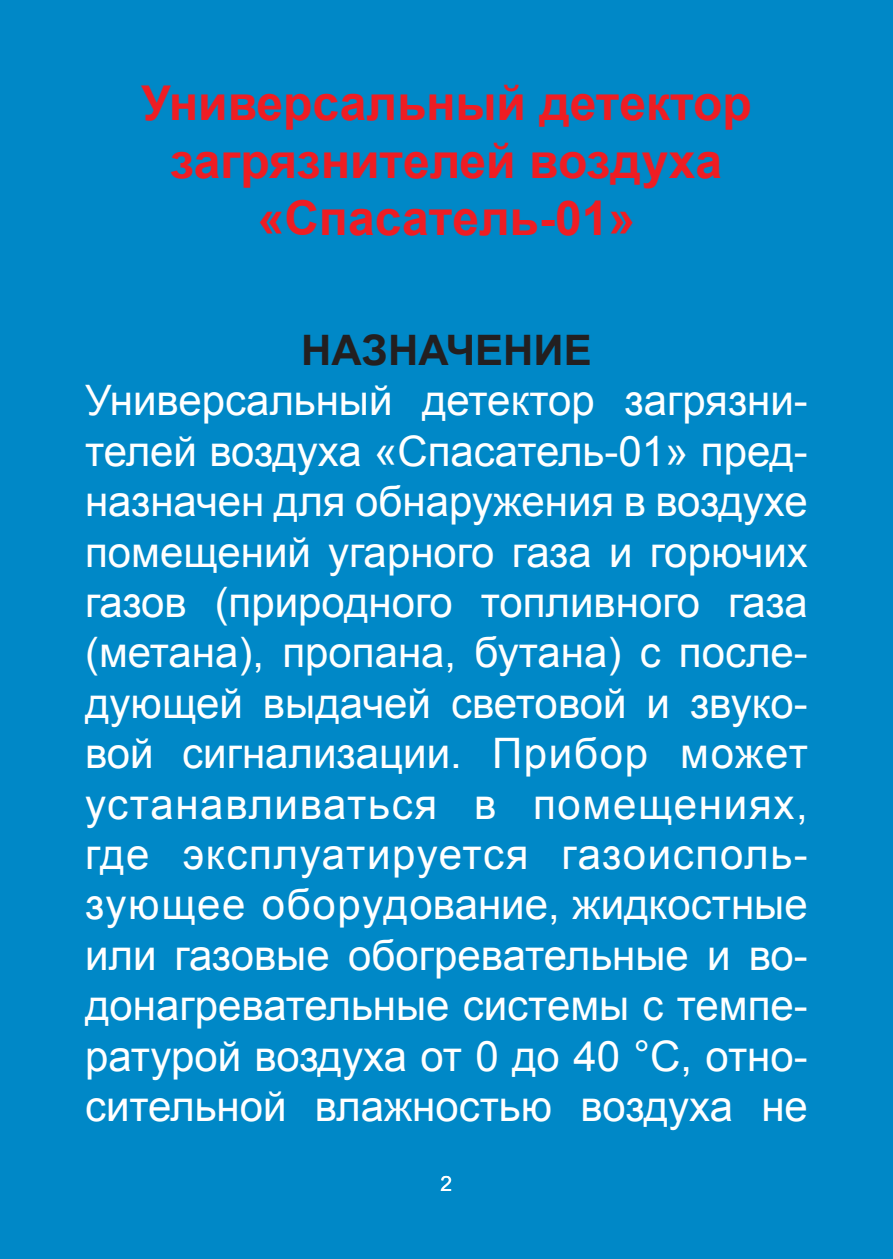
<style>
.page{position:relative;width:893px;height:1259px;background:#0088c7}
.page>*{position:absolute;margin:0;border:0;box-sizing:border-box;transform-origin:0 0}
.t1{font:700 48px/57.6px "Arial";color:#ee1d23;text-align:center}
.t2{font:42px/50.4px "Arial";color:#fff;text-align:justify}
.t3{font:700 42px "Arial";color:#231f20}
.t4{font:21px "Arial";color:#fff}
</style>
<div class="page">
<p class="t1" style="left:141px;top:76px;width:612px">Универсальный детектор загрязнителей воздуха «Спасатель-01»</p>
<p class="t3" style="left:301px;top:322px;width:292px">НАЗНАЧЕНИЕ</p>
<p class="t2" style="left:85px;top:376px;width:724px">Универсальный детектор загрязни&shy;телей воздуха «Спасатель-01» пред&shy;назначен для обнаружения в воздухе помещений угарного газа и горючих газов (природного топливного газа (метана), пропана, бутана) с после&shy;дующей выдачей световой и звуко&shy;вой сигнализации. Прибор может устанавливаться в помещениях, где эксплуатируется газоисполь&shy;зующее оборудование, жидкостные или газовые обогревательные и во&shy;донагревательные системы с темпе&shy;ратурой воздуха от 0 до 40 °С, отно&shy;сительной влажностью воздуха не</p>
<p class="t4" style="left:441px;top:1169px;width:13px">2</p>
</div>
